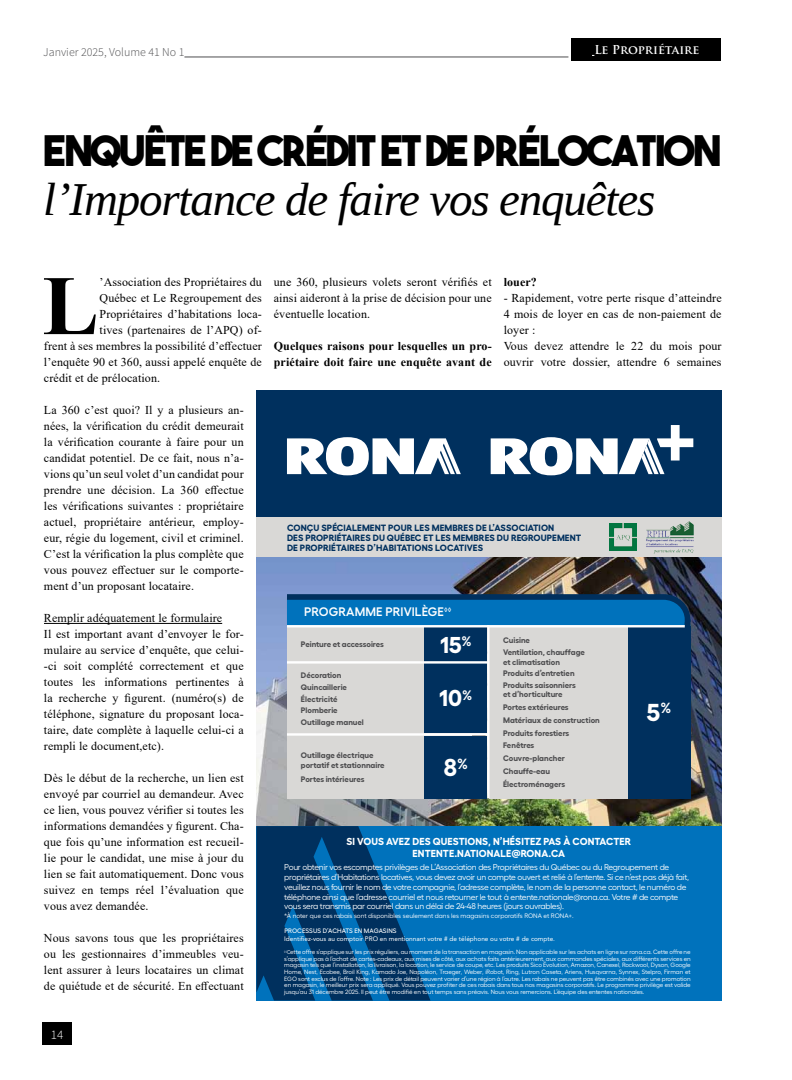
<style>
.page{position:relative;width:792px;height:1080px;background:#fff}
.page>*{position:absolute;margin:0;border:0;box-sizing:border-box;transform-origin:0 0}
.t1{font:700 84.5px "Times New Roman";color:#000}
.t2{font:italic 47px "Liberation Serif";letter-spacing:-.025em;color:#000}
.t3{font:42px "The Bold Font";letter-spacing:-.05em;color:#000}
.t4{font:700 24.5px "Fellix";color:#fff}
.t5{font:700 22.9px "Fellix";color:#fff}
.t6{font:300 13px "Source Sans Pro";color:#fff}
.t7{font:600 12.3px "Fellix";letter-spacing:.01em;color:#fff}
.t8{font:12px/16px "Times New Roman";letter-spacing:.01em;color:#000;text-align:justify}
.t9{font:700 12px/16px "Times New Roman";letter-spacing:.01em;color:#000}
.t10{font:300 12px "Source Sans Pro";color:#4d4d4f}
.t11{font:700 12px "Trajan Pro";color:#fff}
.t12{font:700 10.2px/12.2px "Fellix";letter-spacing:.01em;color:#fff;text-align:center}
.t13{font:700 9.1px/9.7px "Fellix";letter-spacing:.01em;color:#00305e}
.t14{font:8.4px/9.7px "Fellix";letter-spacing:-.03em;color:#fff}
.t15{font:700 8px/12.7px "Fellix";color:#4d4d4f}
.t16{font:6.5px "Fellix";color:#fff}
.t17{font:6.5px "Avenir LT Std";color:#fff}
.t18{font:500 6.5px "Fellix";letter-spacing:.01em;color:#fff}
.t19{font:6.2px/6.6px "Fellix";letter-spacing:-.01em;color:#fff;text-align:justify}
.s1{font-size:5.7px}
</style>
<div class="page">
<hr style="left:44px;top:623px;width:178px;height:1px;background:#000">
<img style="left:256px;top:557px;width:466px;height:269px">
<div style="left:256px;top:826px;width:466px;height:175px;background:#0072bc"></div>
<svg style="left:256px;top:826px;width:174px;height:175px"></svg>
<div style="left:256px;top:390px;width:466px;height:128px;background:#00305e"></div>
<div style="left:256px;top:518px;width:466px;height:39px;background:#d9d8d6"></div>
<div style="left:287px;top:626px;width:190px;height:35px;background:#d9d8d6"></div>
<div style="left:287px;top:661px;width:200px;height:72px;background:#d9d8d6"></div>
<div style="left:287px;top:733px;width:184px;height:65px;background:#d9d8d6"></div>
<div style="left:490px;top:626px;width:193px;height:172px;background:#d9d8d6"></div>
<div style="left:425px;top:626px;width:62px;height:38px;background:#00305e"></div>
<div style="left:425px;top:664px;width:62px;height:69px;background:#00305e"></div>
<div style="left:425px;top:736px;width:62px;height:62px;background:#00305e"></div>
<div style="left:628px;top:626px;width:62px;height:172px;background:#00305e"></div>
<svg style="left:281px;top:591px;width:412px;height:42px;background:#2270a8"></svg>
<hr style="left:287px;top:625px;width:398px;height:2px;background:#fff">
<hr style="left:287px;top:661px;width:202px;height:3px;background:#fff">
<hr style="left:487px;top:625px;width:3px;height:173px;background:#fff">
<hr style="left:287px;top:733px;width:202px;height:3px;background:#fff">
<img style="left:610px;top:524px;width:27px;height:27px">
<svg style="left:491px;top:425px;width:202px;height:51px"></svg>
<svg style="left:287px;top:437px;width:174px;height:39px"></svg>
<img style="left:646px;top:521px;width:48px;height:33px">
<hr style="left:184px;top:57px;width:384px;height:1px;background:#4d4d4f">
<div style="left:42px;top:1023px;width:30px;height:22px;background:#000"></div>
<div style="left:571px;top:39px;width:150px;height:22px;background:#000"></div>
<p class="t10" style="left:43px;top:44px;width:143px">Janvier 2025, Volume 41 No 1</p>
<p class="t11" style="left:594px;top:42px;width:107px">Le Propriétaire</p>
<h3 class="t3" style="left:43px;top:124px;width:680px">ENQUÊTE DE CRÉDIT ET DE PRÉLOCATION</h3>
<h2 class="t2" style="left:43px;top:169px;width:614px">l’Importance de faire vos enquêtes</h2>
<h1 class="t1" style="left:42px;top:245px;width:58px">L</h1>
<p class="t8" style="left:100px;top:274px;width:164px">’Association des Propriétaires du</p>
<p class="t8" style="left:100px;top:290px;width:164px">Québec et Le Regroupement des</p>
<p class="t8" style="left:100px;top:306px;width:164px">Propriétaires d’habitations loca-</p>
<p class="t8" style="left:100px;top:322px;width:164px">tives (partenaires de l’APQ) of-</p>
<p class="t8" style="left:44px;top:338px;width:219px">frent à ses membres la possibilité d’effectuer</p>
<p class="t8" style="left:44px;top:354px;width:219px">l’enquête 90 et 360, aussi appelé enquête de</p>
<p class="t8" style="left:44px;top:370px;width:118px">crédit et de prélocation.</p>
<p class="t8" style="left:44px;top:402px;width:201px">La 360 c’est quoi? Il y a plusieurs an&shy;nées, la vérification du crédit demeurait la vérification courante à faire pour un candidat potentiel. De ce fait, nous n’a&shy;vions qu’un seul volet d’un candidat pour prendre une décision. La 360 effectue les vérifications suivantes : propriétaire actuel, propriétaire antérieur, employ&shy;eur, régie du logement, civil et criminel.<br>C’est la vérification la plus complète que vous pouvez effectuer sur le comporte&shy;ment d’un proposant locataire.</p>
<p class="t8" style="left:44px;top:610px;width:201px;text-align:left">Remplir adéquatement le formulaire<br>Il est important avant d’envoyer le for&shy;mulaire au service d’enquête, que celui--ci soit complété correctement et que toutes les informations pertinentes à la recherche y figurent. (numéro(s) de téléphone, signature du proposant loca&shy;taire, date complète à laquelle celui-ci a rempli le document,etc).</p>
<p class="t8" style="left:44px;top:770px;width:201px">Dès le début de la recherche, un lien est envoyé par courriel au demandeur. Avec ce lien, vous pouvez vérifier si toutes les informations demandées y figurent. Cha&shy;que fois qu’une information est recueil&shy;lie pour le candidat, une mise à jour du lien se fait automatiquement. Donc vous suivez en temps réel l’évaluation que vous avez demandée.</p>
<p class="t8" style="left:44px;top:930px;width:201px">Nous savons tous que les propriétaires ou les gestionnaires d’immeubles veu&shy;lent assurer à leurs locataires un climat de quiétude et de sécurité. En effectuant</p>
<p class="t8" style="left:274px;top:274px;width:219px">une 360, plusieurs volets seront vérifiés et ainsi aideront à la prise de décision pour une éventuelle location.</p>
<p class="t9" style="left:274px;top:338px;width:219px">Quelques raisons pour lesquelles un pro&shy;priétaire doit faire une enquête avant de</p>
<p class="t9" style="left:504px;top:273px;width:35px">louer?</p>
<p class="t8" style="left:504px;top:289px;width:219px;text-align:left">- Rapidement, votre perte risque d’atteindre 4 mois de loyer en cas de non-paiement de loyer :<br>Vous devez attendre le 22 du mois pour ouvrir votre dossier, attendre 6 semaines</p>
<p class="t13" style="left:287px;top:522px;width:296px">CONÇU SPÉCIALEMENT POUR LES MEMBRES DE L’ASSOCIATION<br>DES PROPRIÉTAIRES DU QUÉBEC ET LES MEMBRES DU REGROUPEMENT<br>DE PROPRIÉTAIRES D’HABITATIONS LOCATIVES</p>
<p class="t7" style="left:304px;top:602px;width:149px">PROGRAMME PRIVILÈGE<sup>◊◊</sup></p>
<p class="t15" style="left:301px;top:637px;width:84px">Peinture et accessoires</p>
<p class="t15" style="left:301px;top:668px;width:64px;line-height:11.9px">Décoration<br>Quincaillerie<br>Électricité<br>Plomberie<br>Outillage manuel</p>
<p class="t15" style="left:301px;top:749px;width:85px;line-height:9.6px">Outillage électrique portatif et stationnaire</p>
<p class="t15" style="left:301px;top:772px;width:65px">Portes intérieures</p>
<h3 class="t5" style="left:440px;top:626px;width:33px">15<sup>%</sup></h3>
<h3 class="t5" style="left:439px;top:680px;width:35px">10<sup>%</sup></h3>
<h3 class="t4" style="left:444px;top:747px;width:26px">8<sup>%</sup></h3>
<p class="t15" style="left:503px;top:634px;width:83px;line-height:11.9px">Cuisine<br>Ventilation, chauffage</p>
<p class="t15" style="left:503px;top:656px;width:73px;line-height:11.1px">et climatisation<br>Produits d’entretien</p>
<p class="t15" style="left:503px;top:679px;width:74px;line-height:9.6px">Produits saisonniers et d’horticulture</p>
<p class="t15" style="left:503px;top:700px;width:98px">Portes extérieures<br>Matériaux de construction<br>Produits forestiers<br>Fenêtres<br>Couvre-plancher<br>Chauffe-eau<br>Électroménagers</p>
<h3 class="t4" style="left:647px;top:692px;width:26px">5<sup>%</sup></h3>
<p class="t12" style="left:347px;top:834px;width:286px">SI VOUS AVEZ DES QUESTIONS, N’HÉSITEZ PAS À CONTACTER<br>ENTENTE.NATIONALE@RONA.CA</p>
<p class="t14" style="left:284px;top:862px;width:406px">Pour obtenir vos escomptes privilèges de L’Association des Propriétaires du Québec ou du Regroupement de propriétaires d’Habitations locatives, vous devez avoir un compte ouvert et relié à l’entente. Si ce n’est pas déjà fait, veuillez nous fournir le nom de votre compagnie, l’adresse complète, le nom de la personne contact, le numéro de téléphone ainsi que l’adresse courriel et nous retourner le tout à entente.nationale@rona.ca. Votre # de compte vous sera transmis par courriel dans un délai de 24-48 heures (jours ouvrables).</p>
<p class="t16" style="left:284px;top:911px;width:291px">*À noter que ces rabais sont disponibles seulement dans les magasins corporatifs RONA et RONA+.</p>
<p class="t18" style="left:284px;top:925px;width:114px">PROCESSUS D’ACHATS EN MAGASINS</p>
<p class="t17" style="left:284px;top:935px;width:272px">Identifiez-vous au comptoir PRO en mentionnant votre # de téléphone ou votre # de compte.</p>
<p class="t19" style="left:284px;top:948px;width:408px"><sup>◊◊</sup><span class="s1">C</span>ette offre s’applique sur les prix réguliers, au moment de la transaction en magasin. Non applicable sur les achats en ligne sur rona.ca. Cette offre ne s’applique pas à l’achat de cartes-cadeaux, aux mises de côté, aux achats faits antérieurement, aux commandes spéciales, aux différents services en magasin tels que l’installation, la livraison, la location, le service de coupe, etc. Les produits Sico Évolution, Amazon, Canexel, Rockwool, Dyson, Google Home, Nest, Ecobee, Broil King, Kamado Joe, Napoléon, Traeger, Weber, iRobot, Ring, Lutron Caseta, Ariens, Husqvarna, Synnex, Stelpro, Firman et EGO sont exclus de l’offre. Note : Les prix de détail peuvent varier d’une région à l’autre. Les rabais ne peuvent pas être combinés avec une promotion en magasin, le meilleur prix sera appliqué. Vous pouvez profiter de ces rabais dans tous nos magasins corporatifs. Le programme privilège est valide jusqu’au 31 décembre 2025. Il peut être modifié en tout temps sans préavis. Nous vous remercions. L’équipe des ententes nationales.</p>
<p class="t6" style="left:51px;top:1027px;width:14px">14</p>
</div>
